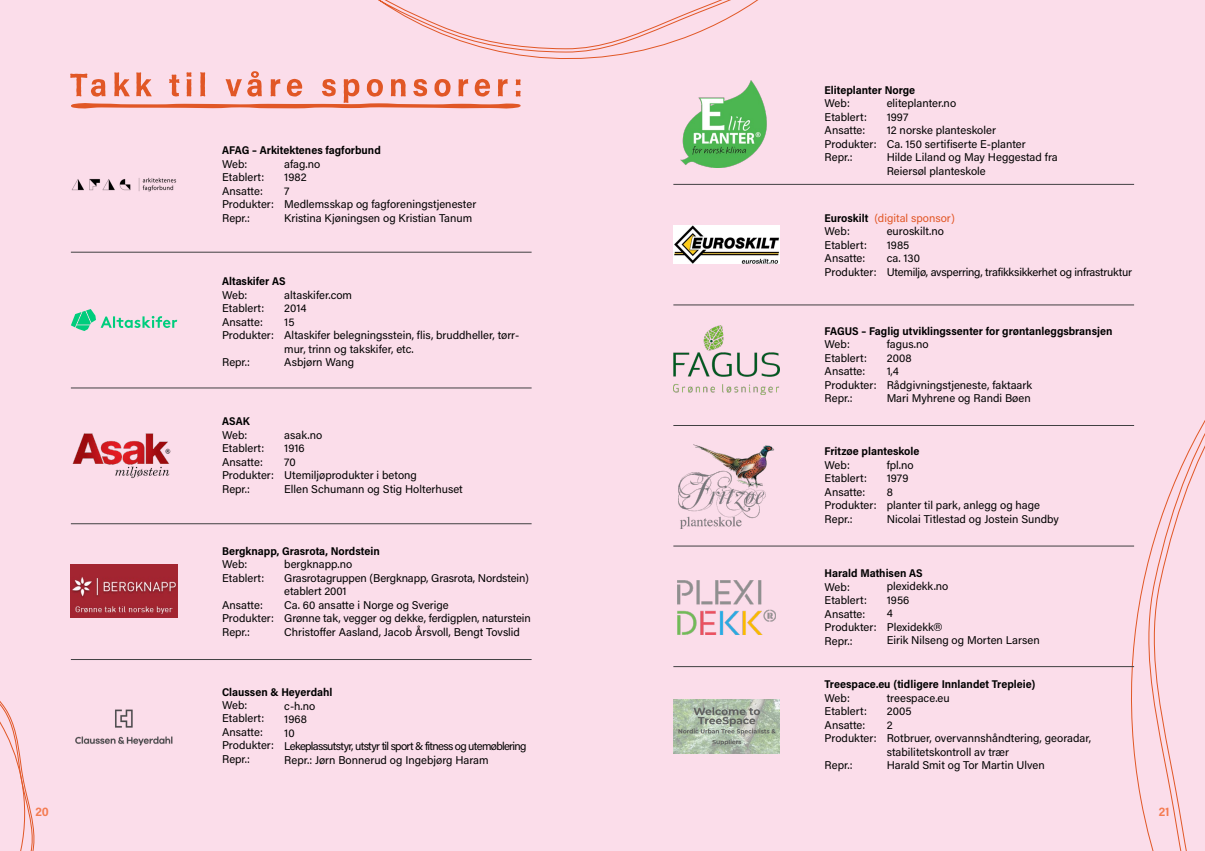
<style>
.page{position:relative;width:1205px;height:851px;background:#fff}
.page>*{position:absolute;margin:0;border:0;box-sizing:border-box;transform-origin:0 0}
.t1{font:12.5px "Acumin Variable Concept";color:#f47c52}
.t2{font:11.25px/13.5px "Acumin Variable Concept";color:#000}
.t3{font:11.25px/13.5px "Acumin Variable Concept";letter-spacing:-.05em;color:#000}
.t4{font:11.25px/13.5px "Acumin Variable Concept";letter-spacing:-.02em;color:#000}
.t5{font:11.25px "Acumin Variable Concept";color:#e25726}
.s1{font-family:"Helvetica"}
</style>
<div class="page">
<div style="left:0;top:0;width:602px;height:850px;background:#fbddea"></div>
<div style="left:602px;top:0;width:603px;height:850px;background:#fbddea"></div>
<svg style="left:1105px;top:304px;width:100px;height:546px"></svg>
<svg style="left:0;top:701px;width:35px;height:149px"></svg>
<svg style="left:70px;top:0;width:689px;height:109px"></svg>
<img style="left:71px;top:177px;width:106px;height:14px">
<img style="left:75px;top:709px;width:98px;height:37px">
<img style="left:71px;top:564px;width:106px;height:53px">
<img style="left:72px;top:433px;width:99px;height:46px">
<svg style="left:71px;top:309px;width:106px;height:22px"></svg>
<hr style="left:71px;top:252px;width:460px;height:1px;background:#404042">
<hr style="left:71px;top:659px;width:460px;height:1px;background:#404042">
<hr style="left:71px;top:523px;width:460px;height:1px;background:#404042">
<hr style="left:71px;top:387px;width:460px;height:1px;background:#404042">
<img style="left:681px;top:81px;width:86px;height:86px">
<img style="left:678px;top:444px;width:96px;height:84px">
<img style="left:678px;top:580px;width:97px;height:54px">
<img style="left:673px;top:699px;width:107px;height:54px">
<img style="left:673px;top:326px;width:107px;height:68px">
<img style="left:673px;top:226px;width:107px;height:37px">
<hr style="left:673px;top:304px;width:461px;height:1px;background:#404042">
<hr style="left:673px;top:184px;width:461px;height:1px;background:#404042">
<hr style="left:673px;top:666px;width:461px;height:1px;background:#404042">
<hr style="left:673px;top:545px;width:461px;height:1px;background:#404042">
<hr style="left:673px;top:425px;width:461px;height:1px;background:#404042">
<p class="t2" style="left:222px;top:143px;width:160px">AFAG – Arkitektenes fagforbund</p>
<p class="t2" style="left:222px;top:156px;width:54px">Web:<br>Etablert:<br>Ansatte:<br>Produkter:<br>Repr.:</p>
<p class="t2" style="left:284px;top:156px;width:194px">afag.no<br>1982<br>7<br>Medlemsskap og fagforeningstjenester<br>Kristina Kjøningsen og Kristian Tanum</p>
<p class="t2" style="left:222px;top:274px;width:65px">Altaskifer AS<br>Web:<br>Etablert:<br>Ansatte:<br>Produkter:</p>
<p class="t2" style="left:222px;top:355px;width:29px">Repr.:</p>
<p class="t2" style="left:284px;top:287px;width:237px">altaskifer.com<br>2014<br>15<br>Altaskifer belegningsstein, flis, bruddheller, tørr&shy;mur, trinn og takskifer, etc.<br>Asbjørn Wang</p>
<p class="t2" style="left:222px;top:414px;width:29px">ASAK</p>
<p class="t2" style="left:222px;top:427px;width:54px">Web:<br>Etablert:<br>Ansatte:<br>Produkter:<br>Repr.:</p>
<p class="t2" style="left:284px;top:427px;width:180px">asak.no<br>1916<br>70<br>Utemiljøprodukter i betong<br>Ellen Schumann og Stig Holterhuset</p>
<p class="t2" style="left:222px;top:543px;width:159px">Bergknapp, Grasrota, Nordstein<br>Web:<br>Etablert:</p>
<p class="t2" style="left:222px;top:597px;width:54px">Ansatte:<br>Produkter:<br>Repr.:</p>
<p class="t2" style="left:284px;top:557px;width:248px">bergknapp.no<br>Grasrotagruppen (Bergknapp, Grasrota, Nordstein) etablert 2001<br>Ca. 60 ansatte i Norge og Sverige<br>Grønne tak, vegger og dekke, ferdigplen, naturstein Christoffer Aasland, Jacob Årsvoll, Bengt Tovslid</p>
<p class="t2" style="left:222px;top:686px;width:112px;line-height:12.1px">Claussen &amp; Heyerdahl<br>Web:</p>
<p class="t2" style="left:222px;top:710px;width:54px">Etablert:<br>Ansatte:<br>Produkter:<br>Repr.:</p>
<p class="t3" style="left:284px;top:698px;width:244px">c-h.no<br>1968<br>10<br>Lekeplassutstyr, utstyr til sport &amp; fitness og utemøblering<br>Repr.: Jørn Bonnerud og Ingebjørg Haram</p>
<p class="t2" style="left:824px;top:82px;width:92px">Eliteplanter Norge</p>
<p class="t2" style="left:824px;top:96px;width:54px">Web:<br>Etablert:<br>Ansatte:<br>Produkter:<br>Repr.:</p>
<p class="t2" style="left:887px;top:96px;width:172px">eliteplanter.no<br>1997<br>12 norske planteskoler<br>Ca. 150 sertifiserte E-planter<br>Hilde Liland og May Heggestad fra<br>Reiersøl planteskole</p>
<p class="t2" style="left:824px;top:211px;width:54px">Euroskilt<br>Web:<br>Etablert:<br>Ansatte:<br>Produkter:</p>
<p class="t5" style="left:874px;top:210px;width:82px">(digital sponsor)</p>
<p class="t4" style="left:887px;top:224px;width:247px">euroskilt.no<br>1985<br>ca. 130<br>Utemiljø, avsperring, trafikksikkerhet og infrastruktur</p>
<p class="t2" style="left:824px;top:323px;width:289px">FAGUS – Faglig utviklingssenter for grøntanleggsbransjen</p>
<p class="t2" style="left:824px;top:337px;width:54px">Web:<br>Etablert:<br>Ansatte:<br>Produkter:<br>Repr.:</p>
<p class="t2" style="left:887px;top:337px;width:147px">fagus.no<br>2008<br>1,4<br>Rådgivningstjeneste, faktaark<br>Mari Myhrene og Randi Bøen</p>
<p class="t2" style="left:824px;top:444px;width:96px">Fritzøe planteskole</p>
<p class="t2" style="left:824px;top:457px;width:54px">Web:<br>Etablert:<br>Ansatte:<br>Produkter:<br>Repr.:</p>
<p class="t2" style="left:887px;top:457px;width:174px">fpl.no<br>1979<br>8<br>planter til park, anlegg og hage<br>Nicolai Titlestad og Jostein Sundby</p>
<p class="t2" style="left:824px;top:565px;width:100px">Harald Mathisen AS<br>Web:<br>Etablert:<br>Ansatte:<br>Produkter:<br>Repr.:</p>
<p class="t2" style="left:887px;top:579px;width:155px">plexidekk.no<br>1956<br>4<br>Plexidekk<span class="s1">®<br></span>Eirik Nilseng og Morten Larsen</p>
<p class="t2" style="left:824px;top:677px;width:213px">Treespace.eu (tidligere Innlandet Trepleie)<br>Web:<br>Etablert:<br>Ansatte:<br>Produkter:</p>
<p class="t2" style="left:824px;top:758px;width:29px">Repr.:</p>
<p class="t2" style="left:887px;top:690px;width:206px">treespace.eu<br>2005<br>2<br>Rotbruer, overvannshåndtering, georadar, stabilitetskontroll av trær<br>Harald Smit og Tor Martin Ulven</p>
<p class="t1" style="left:35px;top:802px;width:15px">20</p>
<p class="t1" style="left:1159px;top:802px;width:12px">21</p>
</div>
